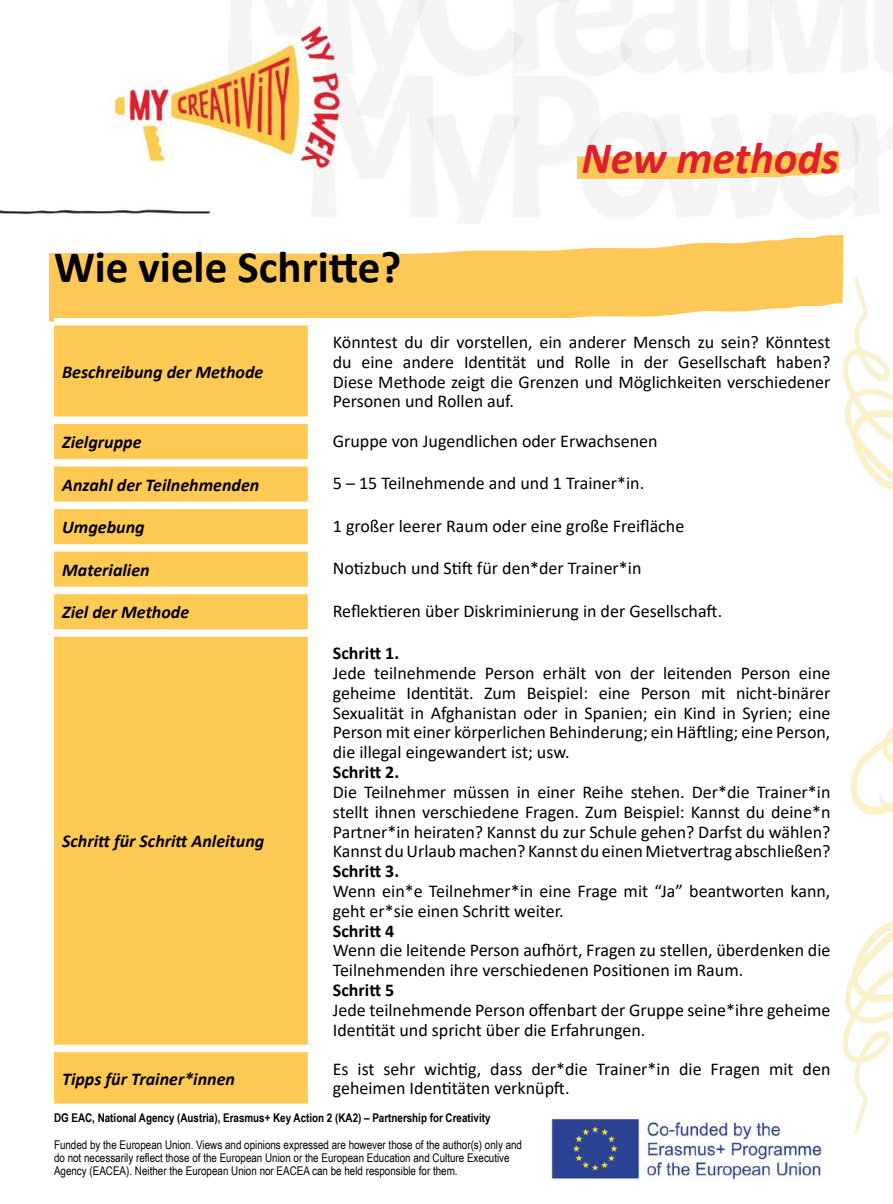
<style>
.page{position:relative;width:893px;height:1204px;background:#fff}
.page>*{position:absolute;margin:0;border:0;box-sizing:border-box;transform-origin:0 0}
.t1{font:700 45px "Calibri";color:#000}
.t2{font:italic 700 45px "Calibri";color:#df1f2c}
.t3{font:18px/19.8px "Calibri";color:#000}
.t4{font:italic 700 18px "Calibri";color:#000}
.t5{font:700 18px "Calibri";color:#000}
.t6{font:12px/13.2px "Arial Narrow";color:#000}
.t7{font:700 12px "Arial Narrow";color:#000}
</style>
<div class="page">
<img style="left:107px;top:0;width:786px;height:189px">
<svg style="left:554px;top:135px;width:307px;height:54px"></svg>
<img style="left:843px;top:921px;width:50px;height:212px">
<img style="left:843px;top:355px;width:50px;height:136px">
<img style="left:851px;top:726px;width:42px;height:88px">
<img style="left:547px;top:1115px;width:276px;height:66px">
<svg style="left:0;top:189px;width:879px;height:166px"></svg>
<div style="left:54px;top:325px;width:254px;height:778px;background:#ffca53"></div>
<div style="left:54px;top:459px;width:258px;height:7px;background:#fff"></div>
<div style="left:54px;top:501px;width:258px;height:8px;background:#fff"></div>
<div style="left:54px;top:544px;width:258px;height:7px;background:#fff"></div>
<div style="left:54px;top:586px;width:258px;height:8px;background:#fff"></div>
<div style="left:54px;top:629px;width:258px;height:7px;background:#fff"></div>
<div style="left:54px;top:1044px;width:258px;height:8px;background:#fff"></div>
<div style="left:54px;top:318px;width:258px;height:7px;background:#fff"></div>
<div style="left:312px;top:318px;width:527px;height:7px;background:#fff"></div>
<div style="left:308px;top:325px;width:7px;height:91px;background:#fff"></div>
<div style="left:54px;top:416px;width:258px;height:8px;background:#fff"></div>
<h1 class="t1" style="left:54px;top:235px;width:349px">Wie viele Schritte?</h1>
<h1 class="t2" style="left:581px;top:126px;width:259px">New methods</h1>
<p class="t4" style="left:62px;top:359px;width:203px">Beschreibung der Methode</p>
<p class="t3" style="left:333px;top:332px;width:499px;text-align:justify">Könntest du dir vorstellen, ein anderer Mensch zu sein? Könntest du eine andere Identität und Rolle in der Gesellschaft haben?<br>Diese Methode zeigt die Grenzen und Möglichkeiten verschiedener Personen und Rollen auf.</p>
<p class="t4" style="left:62px;top:429px;width:81px">Zielgruppe</p>
<p class="t3" style="left:333px;top:430px;width:326px">Gruppe von Jugendlichen oder Erwachsenen</p>
<p class="t4" style="left:62px;top:472px;width:199px">Anzahl der Teilnehmenden</p>
<p class="t3" style="left:333px;top:472px;width:313px">5 – 15 Teilnehmende and und 1 Trainer*in.</p>
<p class="t4" style="left:62px;top:514px;width:84px">Umgebung</p>
<p class="t3" style="left:333px;top:515px;width:353px">1 großer leerer Raum oder eine große Freifläche</p>
<p class="t4" style="left:62px;top:557px;width:89px">Materialien</p>
<p class="t3" style="left:333px;top:557px;width:310px">Notizbuch und Stift für den*der Trainer*in</p>
<p class="t4" style="left:62px;top:599px;width:129px">Ziel der Methode</p>
<p class="t3" style="left:333px;top:600px;width:391px">Reflektieren über Diskriminierung in der Gesellschaft.</p>
<p class="t4" style="left:62px;top:828px;width:204px">Schritt für Schritt Anleitung</p>
<p class="t5" style="left:333px;top:640px;width:68px">Schritt 1.</p>
<p class="t3" style="left:333px;top:662px;width:499px;text-align:justify">Jede teilnehmende Person erhält von der leitenden Person eine geheime Identität. Zum Beispiel: eine Person mit nicht-binärer Sexualität in Afghanistan oder in Spanien; ein Kind in Syrien; eine Person mit einer körperlichen Behinderung; ein Häftling; eine Person, die illegal eingewandert ist; usw.</p>
<p class="t5" style="left:333px;top:759px;width:68px">Schritt 2.</p>
<p class="t3" style="left:333px;top:781px;width:499px;text-align:justify">Die Teilnehmer müssen in einer Reihe stehen. Der*die Trainer*in stellt ihnen verschiedene Fragen. Zum Beispiel: Kannst du deine*n Partner*in heiraten? Kannst du zur Schule gehen? Darfst du wählen?<br>Kannst du Urlaub machen? Kannst du einen Mietvertrag abschließen?</p>
<p class="t5" style="left:333px;top:858px;width:68px">Schritt 3.</p>
<p class="t3" style="left:333px;top:880px;width:499px">Wenn ein*e Teilnehmer*in eine Frage mit “Ja” beantworten kann, geht er*sie einen Schritt weiter.</p>
<p class="t5" style="left:333px;top:917px;width:63px">Schritt 4</p>
<p class="t3" style="left:333px;top:940px;width:499px">Wenn die leitende Person aufhört, Fragen zu stellen, überdenken die<br>Teilnehmenden ihre verschiedenen Positionen im Raum.</p>
<p class="t5" style="left:333px;top:977px;width:63px">Schritt 5</p>
<p class="t3" style="left:333px;top:999px;width:499px">Jede teilnehmende Person offenbart der Gruppe seine*ihre geheime<br>Identität und spricht über die Erfahrungen.</p>
<p class="t4" style="left:62px;top:1065px;width:174px">Tipps für Trainer*innen</p>
<p class="t3" style="left:333px;top:1058px;width:499px">Es ist sehr wichtig, dass der*die Trainer*in die Fragen mit den geheimen Identitäten verknüpft.</p>
<p class="t7" style="left:54px;top:1108px;width:438px">DG EAC, National Agency (Austria), Erasmus+ Key Action 2 (KA2) – Partnership for Creativity</p>
<p class="t6" style="left:54px;top:1137px;width:470px">Funded by the European Union. Views and opinions expressed are however those of the author(s) only and do not necessarily reflect those of the European Union or the European Education and Culture Executive<br>Agency (EACEA). Neither the European Union nor EACEA can be held responsible for them.</p>
</div>
